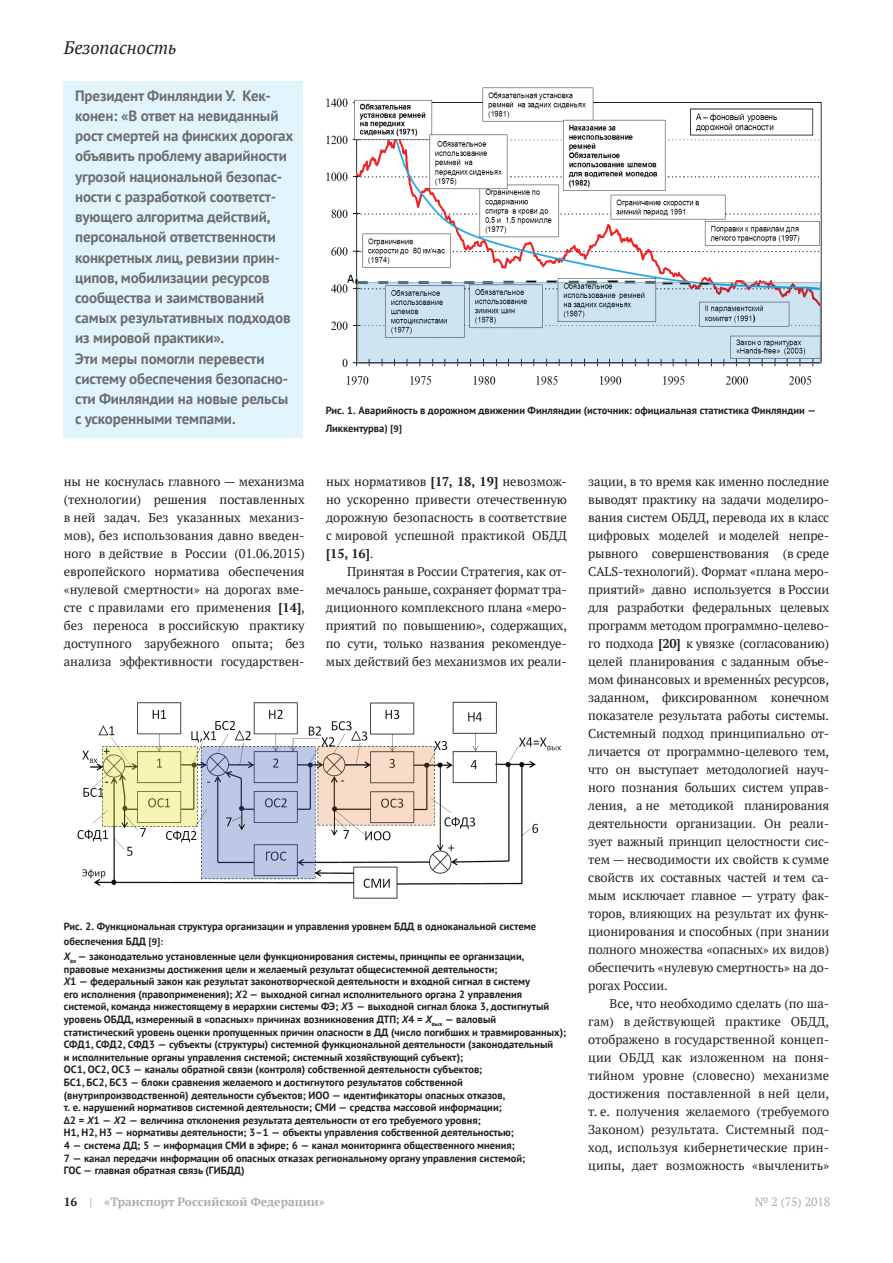
<style>
.page{position:relative;width:893px;height:1263px;background:#fff}
.page>*{position:absolute;margin:0;border:0;box-sizing:border-box;transform-origin:0 0}
.t1{font:italic 18px "PT Serif";color:#231f20}
.t2{font:700 15px/20.2px "PT Sans";letter-spacing:-.01em;color:#6c6d70}
.t3{font:12.75px/18px "PT Serif";color:#231f20;text-align:justify}
.t4{font:700 12px "PT Serif";color:#acadb1}
.t5{font:12px "PT Serif";color:#acadb1}
.t6{font:700 10.5px/12.6px "PT Sans";color:#231f20}
.s1{font-family:"Calibri"}
.s2{font-weight:700}
.s3{font-style:italic}
.s4{color:#231f20}
</style>
<div class="page">
<img style="left:77px;top:701px;width:484px;height:198px">
<div style="left:63px;top:81px;width:239px;height:357px;background:#e1f4fc"></div>
<img style="left:326px;top:87px;width:497px;height:298px">
<h1 class="t1" style="left:64px;top:36px;width:114px">Безопасность</h1>
<p class="t2" style="left:75px;top:85px;width:220px">Президент Финляндии У. Кек&shy;конен: «В ответ на невиданный рост смертей на финских дорогах объявить проблему аварийности угрозой национальной безопас&shy;ности с разработкой соответст&shy;вующего алгоритма действий, персональной ответственности конкретных лиц, ревизии прин&shy;ципов, мобилизации ресурсов сообщества и заимствований самых результативных подходов из мировой практики».<br>Эти меры помогли перевести систему обеспечения безопасно&shy;сти Финляндии на новые рельсы с ускоренными темпами.</p>
<p class="t6" style="left:326px;top:401px;width:492px;line-height:18px">Рис. 1. Аварийность в дорожном движении Финляндии (источник: официальная статистика Финляндии —<br>Ликкентурва<span class="s1">) [9]</span></p>
<p class="t3" style="left:64px;top:472px;width:242px">ны не коснулась главного — механизма (технологии) решения поставленных в ней задач. Без указанных механиз&shy;мов), без использования давно введен&shy;ного в действие в России (01.06.2015) европейского норматива обеспечения «нулевой смертности» на дорогах вме&shy;сте с правилами его применения <span class="s2">[14]</span>, без переноса в российскую практику доступного зарубежного опыта; без анализа эффективности государствен-</p>
<p class="t3" style="left:326px;top:472px;width:242px">ных нормативов <span class="s2">[17, 18, 19]</span> невозмож&shy;но ускоренно привести отечественную дорожную безопасность в соответствие с мировой успешной практикой ОБДД <span class="s2">[15, 16]</span>.</p>
<p class="t3" style="left:326px;top:562px;width:242px;text-indent:21px">Принятая в России Стратегия, как от&shy;мечалось раньше, сохраняет формат тра&shy;диционного комплексного плана «меро&shy;приятий по повышению», содержащих, по сути, только названия рекомендуе&shy;мых действий без механизмов их реали-</p>
<p class="t6" style="left:64px;top:919px;width:474px;line-height:14.7px">Рис. 2. Функциональная структура организации и управления уровнем БДД в одноканальной системе обеспечения БДД <span class="s1">[9]:<br></span><span class="s3">Х</span><sub>вх</sub> — законодательно установленные цели функционирования системы, принципы ее организации,</p>
<p class="t6" style="left:64px;top:962px;width:504px">правовые механизмы достижения цели и желаемый результат общесистемной деятельности;<br><span class="s3">Х</span>1 — федеральный закон как результат законотворческой деятельности и входной сигнал в систему<br>его исполнения (правоприменения); <span class="s3">Х</span>2 — выходной сигнал исполнительного органа 2 управления системой, команда нижестоящему в иерархии системы ФЭ; <span class="s3">Х</span>3 — выходной сигнал блока 3, достигнутый уровень ОБДД, измеренный в «опасных» причинах возникновения ДТП; <span class="s3">Х</span>4 = <span class="s3">Х</span><sub>вых</sub> — валовый статистический уровень оценки пропущенных причин опасности в ДД (число погибших и травмированных); СФД1, СФД2, СФД3 — субъекты (структуры) системной функциональной деятельности (законодательный<br>и исполнительные органы управления системой; системный хозяйствующий субъект);<br>ОС1, ОС2, ОС3 — каналы обратной связи (контроля) собственной деятельности субъектов;<br>БС1, БС2, БС3 — блоки сравнения желаемого и достигнутого результатов собственной (внутрипроизводственной) деятельности субъектов; ИОО — идентификаторы опасных отказов,<br>т. е. нарушений нормативов системной деятельности; СМИ — средства массовой информации;<br>∆2 = <span class="s3">Х</span>1 — <span class="s3">Х</span>2 — величина отклонения результата деятельности от его требуемого уровня;<br>Н1, Н2, Н3 — нормативы деятельности; 3–1 — объекты управления собственной деятельностью;<br>4 — система ДД; 5 — информация СМИ в эфире; 6 — канал мониторинга общественного мнения;<br>7 — канал передачи информации об опасных отказах региональному органу управления системой;<br>ГОС — главная обратная связь (ГИБДД)</p>
<p class="t3" style="left:588px;top:472px;width:242px">зации, в то время как именно последние выводят практику на задачи моделиро&shy;вания систем ОБДД, перевода их в класс цифровых моделей и моделей непре&shy;рывного совершенствования (в среде CALS-технологий). Формат «плана меро&shy;приятий» давно используется в России для разработки федеральных целевых программ методом программно-целево&shy;го подхода <span class="s2">[20]</span> к увязке (согласованию) целей планирования с заданным объе&shy;мом финансовых и временны́ х ресурсов, заданном, фиксированном конечном показателе результата работы системы.<br>Системный подход принципиально от&shy;личается от программно-целевого тем, что он выступает методологией науч&shy;ного познания больших систем управ&shy;ления, а не методикой планирования деятельности организации. Он реали&shy;зует важный принцип целостности сис&shy;тем — несводимости их свойств к сумме свойств их составных частей и тем са&shy;мым исключает главное — утрату фак&shy;торов, влияющих на результат их функ&shy;ционирования и способных (при знании полного множества «опасных» их видов) обеспечить «нулевую смертность» на до&shy;рогах России.</p>
<p class="t3" style="left:588px;top:994px;width:242px;text-indent:21px">Все, что необходимо сделать (по ша&shy;гам) в действующей практике ОБДД, отображено в государственной концеп&shy;ции ОБДД как изложенном на поня&shy;тийном уровне (словесно) механизме достижения поставленной в ней цели, т. е. получения желаемого (требуемого Законом) результата. Системный под&shy;ход, используя кибернетические прин&shy;ципы, дает возможность «вычленить»</p>
<p class="t4" style="left:64px;top:1194px;width:263px"><span class="s4">16</span> | «Транспорт Российской Федерации»</p>
<p class="t5" style="left:755px;top:1194px;width:77px">№ 2 (75) 2018</p>
</div>
